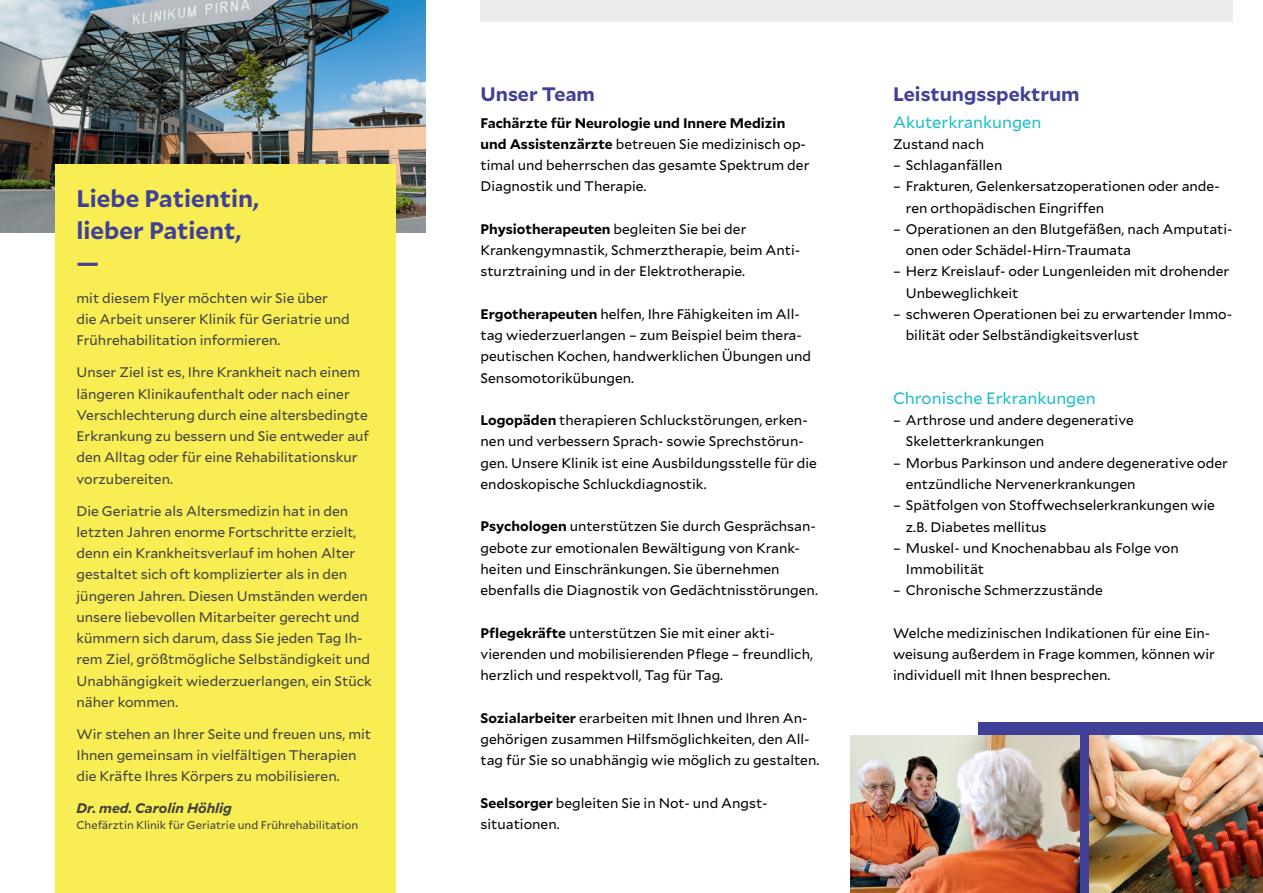
<style>
.page{position:relative;width:1263px;height:893px;background:#fff}
.page>*{position:absolute;margin:0;border:0;box-sizing:border-box;transform-origin:0 0}
.t1{font:700 24px/32px "Mallory";color:#414099}
.t2{font:700 19.5px "Mallory";color:#414099}
.t3{font:16.5px "Mallory";color:#20bec6}
.t4{font:13.8px/21.3px "Mallory";color:#000}
.t5{font:13.8px/21.3px "Mallory";color:#414042}
.t6{font:italic 700 13.8px "Mallory";color:#414042}
.t7{font:11.25px "Mallory";color:#414042}
.s1{font-weight:700}
</style>
<div class="page">
<img style="left:0;top:0;width:425px;height:232px">
<div style="left:978px;top:723px;width:285px;height:170px;background:#414099"></div>
<div style="left:480px;top:0;width:753px;height:21px;background:#ebebec"></div>
<div style="left:55px;top:165px;width:340px;height:728px;background:#f8ee53"></div>
<img style="left:850px;top:736px;width:229px;height:157px">
<img style="left:1090px;top:736px;width:173px;height:157px">
<h1 class="t1" style="left:77px;top:181px;width:184px">Liebe Patientin, lieber Patient, —</h1>
<p class="t5" style="left:77px;top:287px;width:275px">mit diesem Flyer möchten wir Sie über die Arbeit unserer Klinik für Geriatrie und<br>Frührehabilitation informieren.</p>
<p class="t5" style="left:77px;top:361px;width:294px">Unser Ziel ist es, Ihre Krankheit nach einem längeren Klinikaufenthalt oder nach einer Verschlechterung durch eine altersbedingte Erkrankung zu bessern und Sie entweder auf den Alltag oder für eine Rehabilitationskur vorzubereiten.</p>
<p class="t5" style="left:77px;top:499px;width:297px">Die Geriatrie als Altersmedizin hat in den letzten Jahren enorme Fortschritte erzielt, denn ein Krankheitsverlauf im hohen Alter gestaltet sich oft komplizierter als in den jüngeren Jahren. Diesen Umständen werden unsere liebevollen Mitarbeiter gerecht und kümmern sich darum, dass Sie jeden Tag Ih&shy;rem Ziel, größtmögliche Selbständigkeit und Unabhängigkeit wiederzuerlangen, ein Stück näher kommen.</p>
<p class="t5" style="left:77px;top:722px;width:296px">Wir stehen an Ihrer Seite und freuen uns, mit<br>Ihnen gemeinsam in vielfältigen Therapien die Kräfte Ihres Körpers zu mobilisieren.</p>
<p class="t6" style="left:77px;top:798px;width:157px">Dr. med. Carolin Höhlig</p>
<p class="t7" style="left:77px;top:817px;width:283px">Chefärztin Klinik für Geriatrie und Frührehabilitation</p>
<h2 class="t2" style="left:480px;top:79px;width:116px">Unser Team</h2>
<p class="t4" style="left:480px;top:111px;width:330px"><span class="s1">Fachärzte für Neurologie und Innere Medizin und Assistenzärzte</span> betreuen Sie medizinisch op&shy;timal und beherrschen das gesamte Spektrum der Diagnostik und Therapie.</p>
<p class="t4" style="left:480px;top:218px;width:321px"><span class="s1">Physiotherapeuten</span> begleiten Sie bei der<br>Krankengymnastik, Schmerztherapie, beim Anti&shy;sturztraining und in der Elektrotherapie.</p>
<p class="t4" style="left:480px;top:303px;width:332px"><span class="s1">Ergotherapeuten</span> helfen, Ihre Fähigkeiten im All&shy;tag wiederzuerlangen – zum Beispiel beim thera&shy;peutischen Kochen, handwerklichen Übungen und Sensomotorikübungen.</p>
<p class="t4" style="left:480px;top:409px;width:338px"><span class="s1">Logopäden</span> therapieren Schluckstörungen, erken&shy;nen und verbessern Sprach- sowie Sprechstörun&shy;gen. Unsere Klinik ist eine Ausbildungsstelle für die endoskopische Schluckdiagnostik.</p>
<p class="t4" style="left:480px;top:515px;width:339px"><span class="s1">Psychologen</span> unterstützen Sie durch Gesprächsan&shy;gebote zur emotionalen Bewältigung von Krank&shy;heiten und Einschränkungen. Sie übernehmen ebenfalls die Diagnostik von Gedächtnisstörungen.</p>
<p class="t4" style="left:480px;top:621px;width:334px"><span class="s1">Pflegekräfte</span> unterstützen Sie mit einer akti&shy;vierenden und mobilisierenden Pflege – freundlich, herzlich und respektvoll, Tag für Tag.</p>
<p class="t4" style="left:480px;top:706px;width:340px"><span class="s1">Sozialarbeiter</span> erarbeiten mit Ihnen und Ihren An&shy;gehörigen zusammen Hilfsmöglichkeiten, den All&shy;tag für Sie so unabhängig wie möglich zu gestalten.</p>
<p class="t4" style="left:480px;top:792px;width:288px"><span class="s1">Seelsorger</span> begleiten Sie in Not- und Angst&shy;situationen.</p>
<h2 class="t2" style="left:893px;top:79px;width:188px">Leistungsspektrum</h2>
<p class="t3" style="left:893px;top:110px;width:150px">Akuterkrankungen</p>
<p class="t4" style="left:893px;top:133px;width:93px">Zustand nach</p>
<p class="t4" style="left:893px;top:154px;width:111px">– Schlaganfällen</p>
<p class="t4" style="left:906px;top:175px;width:315px;text-indent:-13px">– Frakturen, Gelenkersatzoperationen oder ande&shy;ren orthopädischen Eingriffen</p>
<p class="t4" style="left:906px;top:218px;width:328px;text-indent:-13px">– Operationen an den Blutgefäßen, nach Amputati&shy;onen oder Schädel-Hirn-Traumata</p>
<p class="t4" style="left:906px;top:260px;width:325px;text-indent:-13px">– Herz Kreislauf- oder Lungenleiden mit drohender<br>Unbeweglichkeit</p>
<p class="t4" style="left:906px;top:303px;width:328px;text-indent:-13px">– schweren Operationen bei zu erwartender Immo&shy;bilität oder Selbständigkeitsverlust</p>
<p class="t3" style="left:893px;top:386px;width:204px">Chronische Erkrankungen</p>
<p class="t4" style="left:906px;top:409px;width:230px;text-indent:-13px">– Arthrose und andere degenerative<br>Skeletterkrankungen</p>
<p class="t4" style="left:906px;top:451px;width:324px;text-indent:-13px">– Morbus Parkinson und andere degenerative oder entzündliche Nervenerkrankungen</p>
<p class="t4" style="left:906px;top:494px;width:311px;text-indent:-13px">– Spätfolgen von Stoffwechselerkrankungen wie z.B. Diabetes mellitus</p>
<p class="t4" style="left:906px;top:536px;width:274px;text-indent:-13px">– Muskel- und Knochenabbau als Folge von<br>Immobilität</p>
<p class="t4" style="left:893px;top:579px;width:211px">– Chronische Schmerzzustände</p>
<p class="t4" style="left:893px;top:622px;width:323px">Welche medizinischen Indikationen für eine Ein&shy;weisung außerdem in Frage kommen, können wir individuell mit Ihnen besprechen.</p>
</div>
